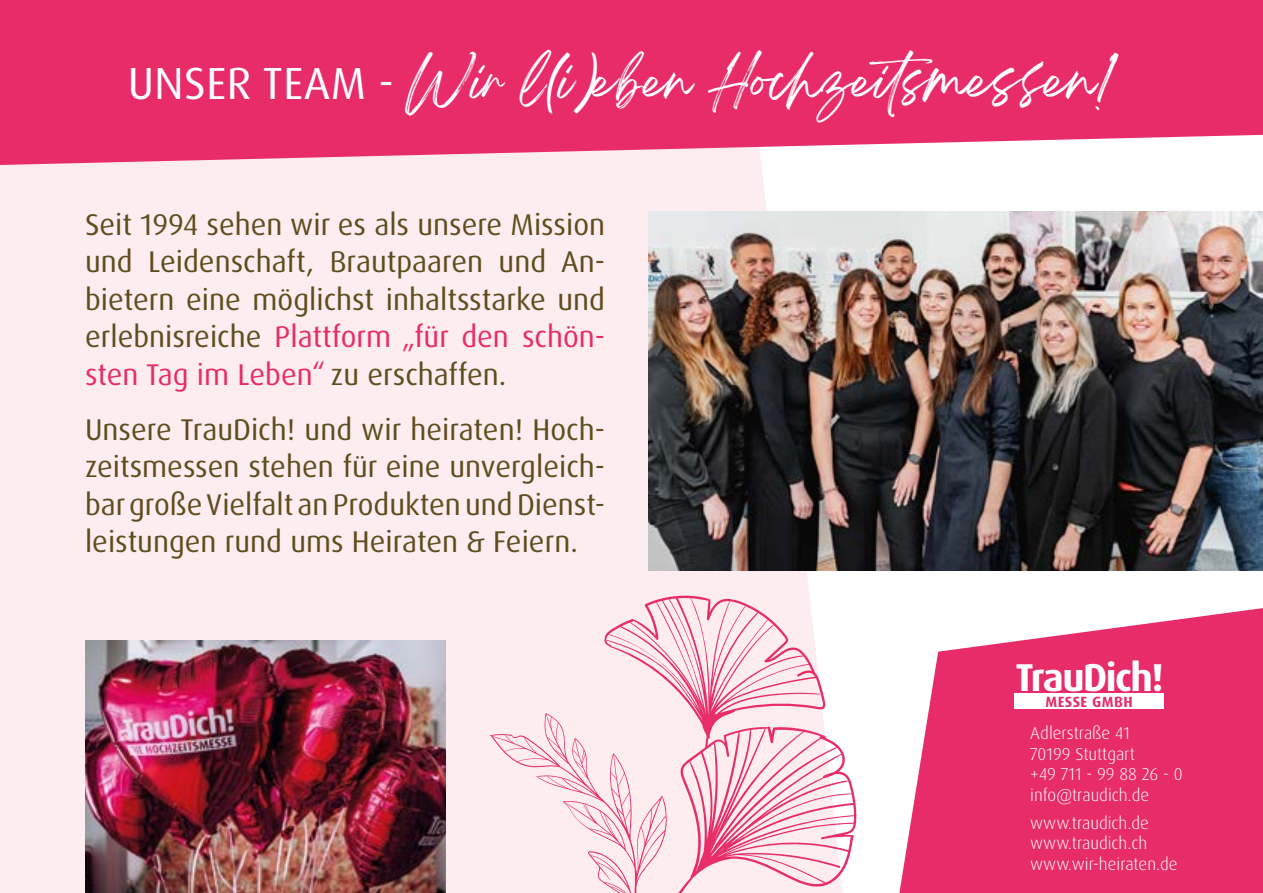
<style>
.page{position:relative;width:1263px;height:893px;background:#fff}
.page>*{position:absolute;margin:0;border:0;box-sizing:border-box;transform-origin:0 0}
.t1{font:45px "Breathing";color:#fff}
.t2{font:700 38.85px "Dax Pro";letter-spacing:-.04em;color:#fff}
.t3{font:30px/37.5px "Dax OT";color:#614c1d;text-align:justify}
.t4{font:300 17.25px/20.7px "Dax OT";color:#fff}
.t5{font:700 14.85px "Dax Pro";letter-spacing:.03em;color:#e72c69}
.s1{font-size:48px}
.s2{color:#e72c69}
</style>
<div class="page">
<div style="left:0;top:165px;width:809px;height:728px;background:#fdedf0"></div>
<svg style="left:899px;top:608px;width:364px;height:285px;background:#ea487d"></svg>
<div style="left:1014px;top:694px;width:150px;height:15px;background:#fff"></div>
<div style="left:1014px;top:693px;width:150px;height:15px;background:#fff"></div>
<svg style="left:0;top:0;width:1263px;height:165px;background:#e93e76"></svg>
<img style="left:648px;top:211px;width:615px;height:360px">
<svg style="left:604px;top:596px;width:252px;height:297px;background:#f9d0dc"></svg>
<img style="left:85px;top:640px;width:360px;height:253px">
<svg style="left:490px;top:713px;width:177px;height:180px;background:#fbe0e7"></svg>
<h1 class="t1" style="left:128px;top:68px;width:988px"><sup>UNSER</sup> <sup>TEAM</sup> <sup>-</sup> Wir l(i)eben Hochzeits<span class="s1">messen!</span></h1>
<p class="t3" style="left:85px;top:206px;width:522px">Seit 1994 sehen wir es als unsere Mission und Leidenschaft, Brautpaaren und An&shy;bietern eine möglichst inhaltsstarke und erlebnisreiche <span class="s2">Plattform „für den schön&shy;sten Tag im Leben“</span> zu erschaffen.</p>
<p class="t3" style="left:85px;top:411px;width:522px">Unsere TrauDich! und wir heiraten! Hoch&shy;zeitsmessen stehen für eine unvergleich&shy;bar große Vielfalt an Produkten und Dienst&shy;leistungen rund ums Heiraten &amp; Feiern.</p>
<p class="t2" style="left:1015px;top:652px;width:150px">TrauDich!</p>
<p class="t5" style="left:1045px;top:692px;width:89px">MESSE GMBH</p>
<p class="t4" style="left:1030px;top:723px;width:154px">Adlerstraße 41<br>70199 Stuttgart<br>+49 711 - 99 88 26 - 0 info@traudich.de</p>
<p class="t4" style="left:1030px;top:812px;width:149px">www.traudich.de www.traudich.ch www.wir-heiraten.de</p>
</div>
